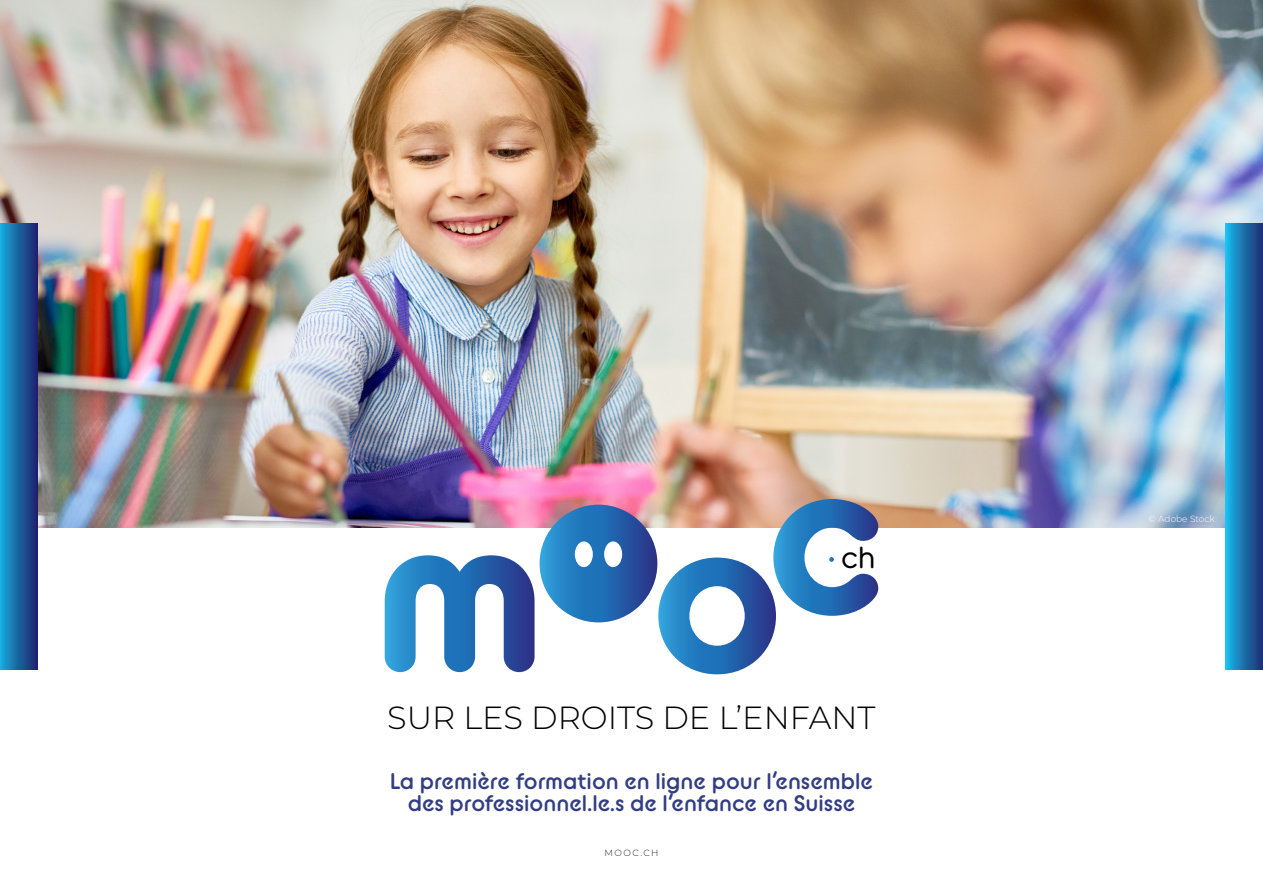
<style>
.page{position:relative;width:1263px;height:893px;background:#fff}
.page>*{position:absolute;margin:0;border:0;box-sizing:border-box;transform-origin:0 0}
.t1{font:300 32.1px "Montserrat";color:#000}
.t2{font:30.3px "BC Alphapipe RB";color:#000}
.Liste_à_puces{font:700 22.5px/22.2px "BC Alphapipe TSB";color:#333d83;text-align:center}
.Texte_de_la_page{font:300 9px "Montserrat";color:#fff}
.t3{font:300 9px "Montserrat";letter-spacing:.16em;color:#231f20}
</style>
<div class="page">
<img style="left:0;top:0;width:1263px;height:527px">
<div style="left:1225px;top:223px;width:38px;height:447px;background:linear-gradient(to right,#18bbed,#1d2e75)"></div>
<svg style="left:0;top:223px;width:37px;height:447px;background:#1b65a4"></svg>
<svg style="left:385px;top:555px;width:149px;height:117px"></svg>
<svg style="left:540px;top:499px;width:338px;height:175px"></svg>
<p class="t2" style="left:841px;top:538px;width:36px">ch</p>
<p class="t1" style="left:387px;top:695px;width:490px">SUR LES DROITS DE L’ENFANT</p>
<p class="Liste_à_puces" style="left:390px;top:770px;width:484px">La première formation en ligne pour l’ensemble des professionnel.le.s de l’enfance en Suisse</p>
<p class="t3" style="left:604px;top:846px;width:56px">MOOC.CH</p>
<p class="Texte_de_la_page" style="left:1148px;top:512px;width:68px">© Adobe Stock</p>
</div>
